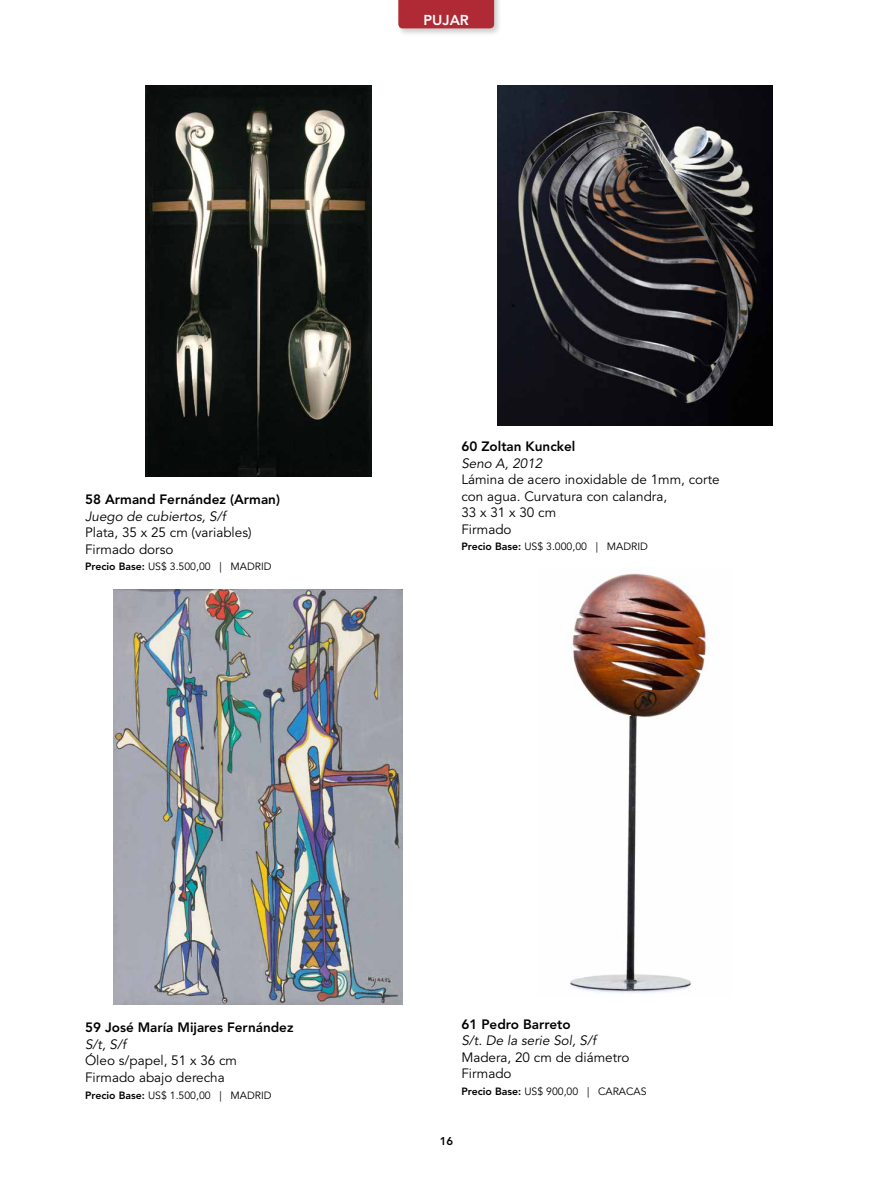
<style>
.page{position:relative;width:893px;height:1191px;background:#fff}
.page>*{position:absolute;margin:0;border:0;box-sizing:border-box;transform-origin:0 0}
.t1{font:800 14.25px "Avenir LT Std";color:#fff}
.t2{font:13.5px/16.5px "Avenir LT Std";color:#000}
.t3{font:800 13.5px "Avenir LT Std";color:#000}
.t4{font:italic 13.5px "Avenir LT Std";color:#000}
.t5{font:800 11.25px "Avenir LT Std";color:#000}
.t6{font:10.5px "Avenir LT Std";color:#000}
.s1{font-weight:800}
</style>
<div class="page">
<div style="left:396px;top:0;width:106px;height:36px;background:#000;opacity:.2"></div>
<div style="left:398px;top:0;width:96px;height:28px;background:#af2a34"></div>
<img style="left:114px;top:590px;width:288px;height:414px">
<img style="left:145px;top:85px;width:226px;height:391px">
<img style="left:497px;top:85px;width:275px;height:340px">
<img style="left:570px;top:573px;width:140px;height:421px">
<p class="t1" style="left:424px;top:11px;width:47px">PUJAR</p>
<p class="t3" style="left:85px;top:491px;width:196px">58 Armand Fernández (Arman)</p>
<p class="t4" style="left:85px;top:508px;width:142px">Juego de cubiertos, S/f</p>
<p class="t2" style="left:85px;top:525px;width:168px">Plata, 35 x 25 cm (variables)<br>Firmado dorso</p>
<p class="t6" style="left:85px;top:560px;width:188px"><span class="s1">Precio Base:</span> US$ 3.500,00 | MADRID</p>
<p class="t3" style="left:461px;top:438px;width:115px">60 Zoltan Kunckel</p>
<p class="t4" style="left:461px;top:455px;width:83px">Seno A, 2012</p>
<p class="t2" style="left:461px;top:471px;width:260px">Lámina de acero inoxidable de 1mm, corte con agua. Curvatura con calandra,<br>33 x 31 x 30 cm<br>Firmado</p>
<p class="t6" style="left:461px;top:540px;width:188px"><span class="s1">Precio Base:</span> US$ 3.000,00 | MADRID</p>
<p class="t3" style="left:85px;top:1019px;width:210px">59 José María Mijares Fernández</p>
<p class="t4" style="left:85px;top:1036px;width:42px">S/t, S/f</p>
<p class="t2" style="left:85px;top:1053px;width:154px">Óleo s/papel, 51 x 36 cm<br>Firmado abajo derecha</p>
<p class="t6" style="left:85px;top:1088px;width:188px"><span class="s1">Precio Base:</span> US$ 1.500,00 | MADRID</p>
<p class="t3" style="left:461px;top:1016px;width:111px">61 Pedro Barreto</p>
<p class="t4" style="left:461px;top:1032px;width:136px">S/t. De la serie Sol, S/f</p>
<p class="t2" style="left:461px;top:1049px;width:170px">Madera, 20 cm de diámetro<br>Firmado</p>
<p class="t6" style="left:461px;top:1085px;width:187px"><span class="s1">Precio Base:</span> US$ 900,00 | CARACAS</p>
<p class="t5" style="left:440px;top:1134px;width:15px">16</p>
</div>
